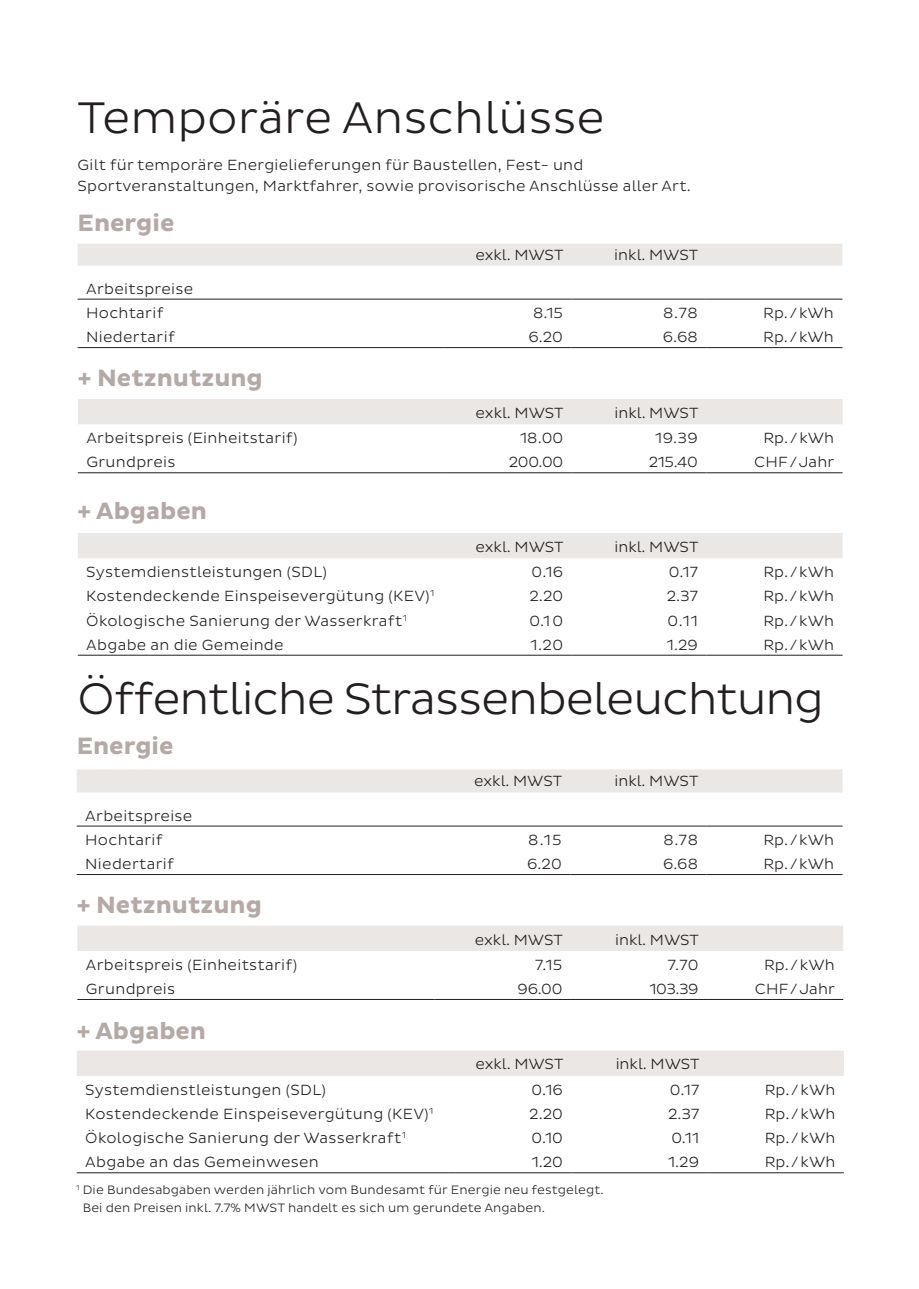
<style>
.page{position:relative;width:919px;height:1289px;background:#fff}
.page>*{position:absolute;margin:0;border:0;box-sizing:border-box;transform-origin:0 0}
.t1{font:300 45px "Pluto Sans";letter-spacing:-.025em;color:#231f20}
.t2{font:300 45px "Pluto Sans";color:#231f20}
.t3{font:700 24px "Pluto Sans";color:#b5a9a5}
.t4{font:300 15px/21px "Pluto Sans";letter-spacing:.015em;color:#231f20}
.t5{font:300 12.3px/18px "Pluto Sans";letter-spacing:.01em;color:#231f20}
</style>
<div class="page">
<div style="left:78px;top:244px;width:764px;height:21px;background:#eae7e5"></div>
<hr style="left:78px;top:347px;width:366px;height:1px;background:#231f20">
<hr style="left:444px;top:347px;width:127px;height:1px;background:#231f20">
<hr style="left:571px;top:347px;width:135px;height:1px;background:#231f20">
<hr style="left:706px;top:347px;width:136px;height:1px;background:#231f20">
<hr style="left:78px;top:299px;width:366px;height:1px;background:#231f20">
<hr style="left:444px;top:299px;width:127px;height:1px;background:#231f20">
<hr style="left:571px;top:299px;width:135px;height:1px;background:#231f20">
<hr style="left:706px;top:299px;width:136px;height:1px;background:#231f20">
<div style="left:77px;top:769px;width:765px;height:23px;background:#eae7e5"></div>
<hr style="left:77px;top:874px;width:357px;height:1px;background:#231f20">
<hr style="left:434px;top:874px;width:136px;height:1px;background:#231f20">
<hr style="left:570px;top:874px;width:136px;height:1px;background:#231f20">
<hr style="left:706px;top:874px;width:136px;height:1px;background:#231f20">
<hr style="left:77px;top:825px;width:357px;height:1px;background:#231f20">
<hr style="left:706px;top:825px;width:136px;height:1px;background:#231f20">
<hr style="left:434px;top:825px;width:136px;height:1px;background:#231f20">
<hr style="left:570px;top:825px;width:136px;height:1px;background:#231f20">
<div style="left:78px;top:399px;width:764px;height:25px;background:#eae7e5"></div>
<hr style="left:444px;top:472px;width:127px;height:1px;background:#231f20">
<hr style="left:571px;top:472px;width:135px;height:1px;background:#231f20">
<hr style="left:706px;top:472px;width:136px;height:1px;background:#231f20">
<hr style="left:78px;top:472px;width:366px;height:1px;background:#231f20">
<div style="left:78px;top:533px;width:764px;height:25px;background:#eae7e5"></div>
<hr style="left:78px;top:655px;width:366px;height:1px;background:#231f20">
<hr style="left:444px;top:655px;width:127px;height:1px;background:#231f20">
<hr style="left:571px;top:655px;width:135px;height:1px;background:#231f20">
<hr style="left:706px;top:655px;width:136px;height:1px;background:#231f20">
<div style="left:77px;top:926px;width:766px;height:25px;background:#eae7e5"></div>
<hr style="left:77px;top:999px;width:358px;height:1px;background:#231f20">
<hr style="left:435px;top:999px;width:136px;height:1px;background:#231f20">
<hr style="left:571px;top:999px;width:136px;height:1px;background:#231f20">
<hr style="left:707px;top:999px;width:136px;height:1px;background:#231f20">
<div style="left:77px;top:1050px;width:766px;height:25px;background:#eae7e5"></div>
<hr style="left:77px;top:1172px;width:371px;height:1px;background:#231f20">
<hr style="left:448px;top:1172px;width:123px;height:1px;background:#231f20">
<hr style="left:571px;top:1172px;width:136px;height:1px;background:#231f20">
<hr style="left:707px;top:1172px;width:136px;height:1px;background:#231f20">
<h1 class="t2" style="left:78px;top:92px;width:528px">Temporäre Anschlüsse</h1>
<p class="t4" style="left:78px;top:154px;width:614px">Gilt für temporäre Energielieferungen für Baustellen, Fest- und<br>Sportveranstaltungen, Marktfahrer, sowie provisorische Anschlüsse aller Art.</p>
<h2 class="t3" style="left:78px;top:209px;width:98px">Energie</h2>
<p class="t4" style="left:86px;top:277px;width:109px;line-height:24.3px">Arbeitspreise<br>Hochtarif</p>
<p class="t4" style="left:475px;top:245px;width:90px">exkl. MWST</p>
<p class="t4" style="left:614px;top:245px;width:85px">inkl. MWST</p>
<p class="t4" style="left:533px;top:302px;width:31px">8.15</p>
<p class="t4" style="left:663px;top:302px;width:36px">8.78</p>
<p class="t4" style="left:763px;top:302px;width:72px">Rp. /kWh</p>
<p class="t4" style="left:86px;top:327px;width:90px">Niedertarif</p>
<p class="t4" style="left:528px;top:327px;width:36px">6.20</p>
<p class="t4" style="left:663px;top:327px;width:36px">6.68</p>
<p class="t4" style="left:763px;top:327px;width:72px">Rp. /kWh</p>
<h2 class="t3" style="left:78px;top:364px;width:186px">+ Netznutzung</h2>
<p class="t4" style="left:475px;top:402px;width:90px">exkl. MWST</p>
<p class="t4" style="left:614px;top:402px;width:85px">inkl. MWST</p>
<p class="t4" style="left:86px;top:428px;width:213px">Arbeitspreis (Einheitstarif)</p>
<p class="t4" style="left:520px;top:428px;width:45px">18.00</p>
<p class="t4" style="left:655px;top:428px;width:44px">19.39</p>
<p class="t4" style="left:763px;top:428px;width:72px">Rp. /kWh</p>
<p class="t4" style="left:86px;top:452px;width:91px">Grundpreis</p>
<p class="t4" style="left:508px;top:452px;width:56px">200.00</p>
<p class="t4" style="left:649px;top:452px;width:51px">215.40</p>
<p class="t4" style="left:754px;top:452px;width:82px">CHF/Jahr</p>
<h2 class="t3" style="left:78px;top:497px;width:131px">+ Abgaben</h2>
<p class="t4" style="left:475px;top:536px;width:90px">exkl. MWST</p>
<p class="t4" style="left:614px;top:536px;width:85px">inkl. MWST</p>
<p class="t4" style="left:86px;top:561px;width:242px">Systemdienstleistungen (SDL)</p>
<p class="t4" style="left:531px;top:561px;width:33px">0.16</p>
<p class="t4" style="left:668px;top:561px;width:31px">0.17</p>
<p class="t4" style="left:763px;top:561px;width:72px">Rp. /kWh</p>
<p class="t4" style="left:86px;top:586px;width:349px">Kostendeckende Einspeisevergütung (KEV)<sup>1</sup></p>
<p class="t4" style="left:529px;top:586px;width:35px">2.20</p>
<p class="t4" style="left:666px;top:586px;width:33px">2.37</p>
<p class="t4" style="left:763px;top:586px;width:72px">Rp. /kWh</p>
<p class="t4" style="left:86px;top:610px;width:322px">Ökologische Sanierung der Wasserkraft<sup>1</sup></p>
<p class="t4" style="left:529px;top:610px;width:35px">0.1 0</p>
<p class="t4" style="left:667px;top:610px;width:32px">0.11</p>
<p class="t4" style="left:763px;top:610px;width:72px">Rp. /kWh</p>
<p class="t4" style="left:86px;top:634px;width:199px">Abgabe an die Gemeinde</p>
<p class="t4" style="left:530px;top:634px;width:34px">1.20</p>
<p class="t4" style="left:666px;top:634px;width:33px">1.29</p>
<p class="t4" style="left:763px;top:634px;width:72px">Rp. /kWh</p>
<h1 class="t1" style="left:78px;top:673px;width:748px">Öffentliche Strassenbeleuchtung</h1>
<h2 class="t3" style="left:77px;top:732px;width:98px">Energie</h2>
<p class="t4" style="left:85px;top:803px;width:109px;line-height:24.2px">Arbeitspreise<br>Hochtarif</p>
<p class="t4" style="left:474px;top:770px;width:90px">exkl. MWST</p>
<p class="t4" style="left:614px;top:770px;width:85px">inkl. MWST</p>
<p class="t4" style="left:528px;top:829px;width:35px">8.15</p>
<p class="t4" style="left:663px;top:829px;width:36px">8.78</p>
<p class="t4" style="left:763px;top:829px;width:72px">Rp. /kWh</p>
<p class="t4" style="left:85px;top:853px;width:90px">Niedertarif</p>
<p class="t4" style="left:527px;top:853px;width:36px">6.20</p>
<p class="t4" style="left:663px;top:853px;width:36px">6.68</p>
<p class="t4" style="left:763px;top:853px;width:72px">Rp. /kWh</p>
<h2 class="t3" style="left:77px;top:891px;width:186px">+ Netznutzung</h2>
<p class="t4" style="left:474px;top:929px;width:90px">exkl. MWST</p>
<p class="t4" style="left:615px;top:929px;width:85px">inkl. MWST</p>
<p class="t4" style="left:86px;top:954px;width:213px">Arbeitspreis (Einheitstarif)</p>
<p class="t4" style="left:535px;top:954px;width:29px">7.15</p>
<p class="t4" style="left:667px;top:954px;width:32px">7.70</p>
<p class="t4" style="left:764px;top:954px;width:72px">Rp. /kWh</p>
<p class="t4" style="left:86px;top:978px;width:91px">Grundpreis</p>
<p class="t4" style="left:517px;top:978px;width:46px">96.00</p>
<p class="t4" style="left:649px;top:978px;width:51px">103.39</p>
<p class="t4" style="left:754px;top:978px;width:82px">CHF/Jahr</p>
<h2 class="t3" style="left:77px;top:1016px;width:131px">+ Abgaben</h2>
<p class="t4" style="left:475px;top:1053px;width:90px">exkl. MWST</p>
<p class="t4" style="left:615px;top:1053px;width:85px">inkl. MWST</p>
<p class="t4" style="left:85px;top:1079px;width:242px">Systemdienstleistungen (SDL)</p>
<p class="t4" style="left:531px;top:1079px;width:33px">0.16</p>
<p class="t4" style="left:670px;top:1079px;width:31px">0.17</p>
<p class="t4" style="left:764px;top:1079px;width:72px">Rp. /kWh</p>
<p class="t4" style="left:85px;top:1103px;width:349px">Kostendeckende Einspeisevergütung (KEV)<sup>1</sup></p>
<p class="t4" style="left:529px;top:1103px;width:35px">2.20</p>
<p class="t4" style="left:668px;top:1103px;width:33px">2.37</p>
<p class="t4" style="left:764px;top:1103px;width:72px">Rp. /kWh</p>
<p class="t4" style="left:85px;top:1127px;width:322px">Ökologische Sanierung der Wasserkraft<sup>1</sup></p>
<p class="t4" style="left:531px;top:1127px;width:33px">0.10</p>
<p class="t4" style="left:671px;top:1127px;width:29px">0.11</p>
<p class="t4" style="left:764px;top:1127px;width:72px">Rp. /kWh</p>
<p class="t4" style="left:85px;top:1151px;width:235px">Abgabe an das Gemeinwesen</p>
<p class="t4" style="left:531px;top:1151px;width:33px">1.20</p>
<p class="t4" style="left:668px;top:1151px;width:33px">1.29</p>
<p class="t4" style="left:764px;top:1151px;width:72px">Rp. /kWh</p>
<p class="t5" style="left:83px;top:1181px;width:522px;text-indent:-7px"><sup>1</sup> Die Bundesabgaben werden jährlich vom Bundesamt für Energie neu festgelegt.<br>Bei den Preisen inkl. 7.7% MWST handelt es sich um gerundete Angaben.</p>
</div>
